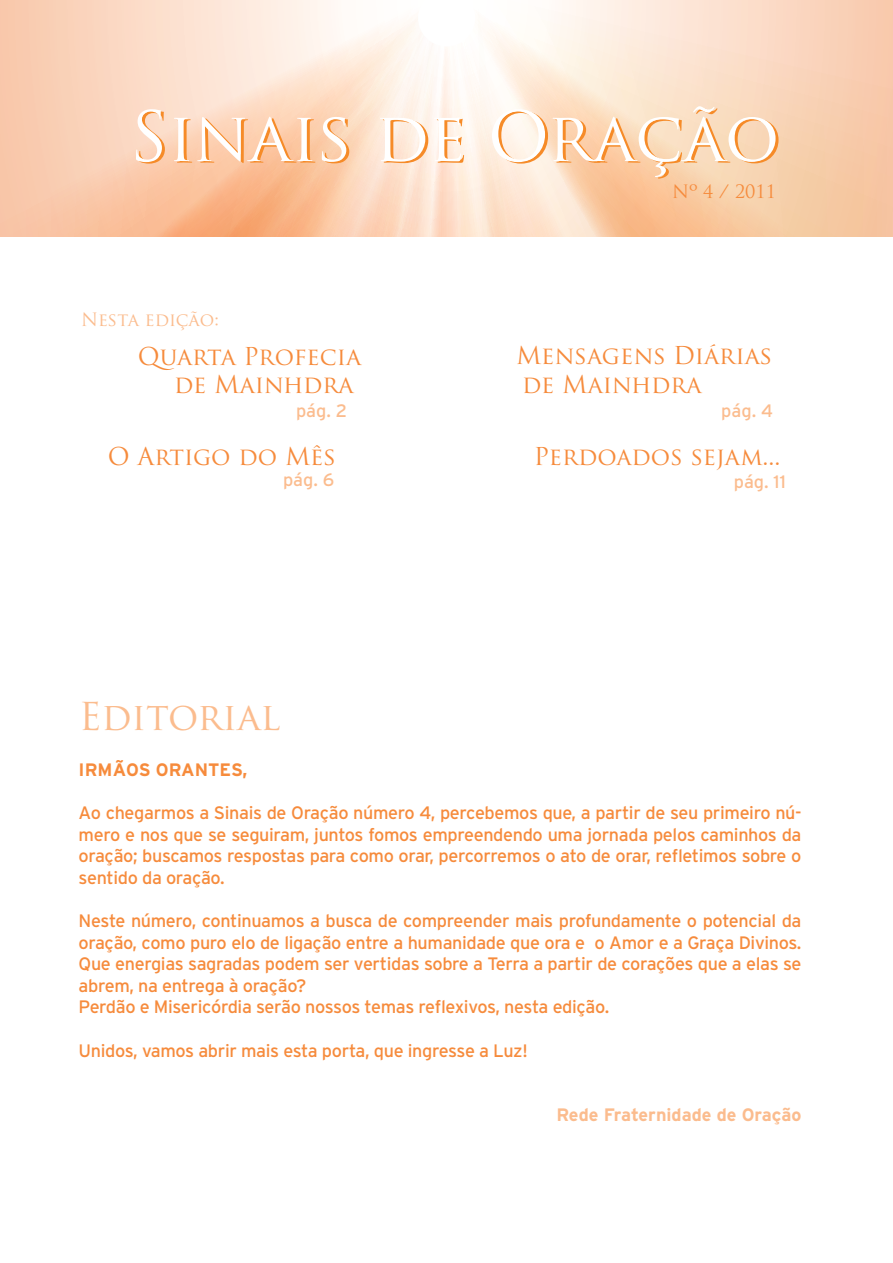
<style>
.page{position:relative;width:893px;height:1263px;background:#fff}
.page>*{position:absolute;margin:0;border:0;box-sizing:border-box;transform-origin:0 0}
.t1{font:67.5px "Trajan Pro";color:#f68b28}
.t2{font:37.5px "Trajan Pro";color:#fbbc8e}
.t3{font:24px/28.8px "Trajan Pro";color:#f68b3c}
.t4{font:18px/21.6px "Interstate";letter-spacing:-.02em;color:#f68b3c;text-align:justify}
.t5{font:700 18px "Interstate";color:#fbbc8e}
.t6{font:18px "Interstate";color:#fbbc8e}
.t7{font:700 18px "Interstate";color:#f68b3c}
.t8{font:18px "Trajan Pro";color:#fbbc8e}
.t9{font:18px "Trajan Pro";color:#f68b3c}
</style>
<div class="page">
<svg style="left:0;top:173px;width:291px;height:63px;background:#f9bd97"></svg>
<svg style="left:0;top:0;width:291px;height:173px;background:#fbd7c0"></svg>
<svg style="left:638px;top:0;width:255px;height:236px;background:#f8d4b6"></svg>
<svg style="left:291px;top:0;width:347px;height:236px"></svg>
<h1 class="t1" style="left:132px;top:95px;width:652px">Sinais de Oração</h1>
<p class="t9" style="left:672px;top:180px;width:105px">Nº 4 / 2011</p>
<p class="t8" style="left:81px;top:308px;width:139px">Nesta edição:</p>
<h3 class="t3" style="left:174px;top:341px;width:189px;text-indent:-36px">Quarta Profecia de Mainhdra</h3>
<p class="t6" style="left:296px;top:400px;width:53px">pág. 2</p>
<h3 class="t3" style="left:516px;top:341px;width:258px">Mensagens Diárias de Mainhdra</h3>
<p class="t6" style="left:721px;top:400px;width:53px">pág. 4</p>
<h3 class="t3" style="left:108px;top:441px;width:230px">O Artigo do Mês</h3>
<h3 class="t3" style="left:534px;top:441px;width:248px">Perdoados sejam...</h3>
<p class="t6" style="left:283px;top:470px;width:53px">pág. 6</p>
<p class="t6" style="left:734px;top:471px;width:54px">pág. 11</p>
<h2 class="t2" style="left:79px;top:692px;width:204px">Editorial</h2>
<p class="t7" style="left:79px;top:759px;width:170px">IRMÃOS ORANTES,</p>
<p class="t4" style="left:79px;top:802px;width:724px">Ao chegarmos a Sinais de Oração número 4, percebemos que, a partir de seu primeiro nú&shy;mero e nos que se seguiram, juntos fomos empreendendo uma jornada pelos caminhos da oração; buscamos respostas para como orar, percorremos o ato de orar, refletimos sobre o sentido da oração.</p>
<p class="t4" style="left:79px;top:910px;width:724px;text-align:left">Neste número, continuamos a busca de compreender mais profundamente o potencial da oração, como puro elo de ligação entre a humanidade que ora e o Amor e a Graça Divinos.<br>Que energias sagradas podem ser vertidas sobre a Terra a partir de corações que a elas se abrem, na entrega à oração?<br>Perdão e Misericórdia serão nossos temas reflexivos, nesta edição.</p>
<p class="t4" style="left:79px;top:1039px;width:451px">Unidos, vamos abrir mais esta porta, que ingresse a Luz!</p>
<p class="t5" style="left:557px;top:1105px;width:246px">Rede Fraternidade de Oração</p>
</div>
